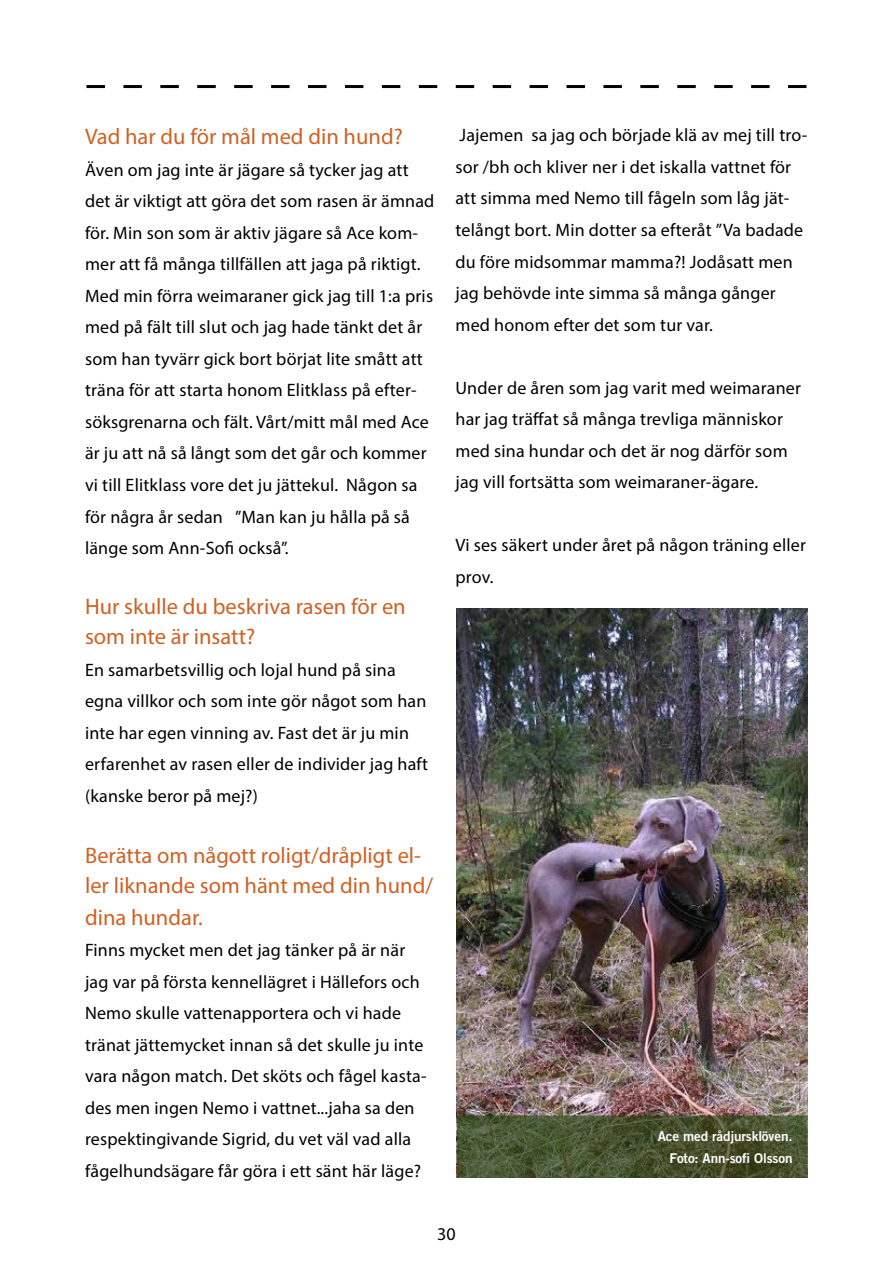
<style>
.page{position:relative;width:893px;height:1263px;background:#fff}
.page>*{position:absolute;margin:0;border:0;box-sizing:border-box;transform-origin:0 0}
.t1{font:22.5px/30.8px "Myriad Pro";color:#d06123}
.t2{font:18px/31.5px "Myriad Pro";letter-spacing:.01em;color:#000}
.t3{font:13.5px/22.5px "Trade Gothic Bold Two";letter-spacing:-.01em;color:#fff;text-align:right}
</style>
<div class="page">
<svg style="left:86px;top:85px;width:720px;height:3px"></svg>
<img style="left:457px;top:608px;width:351px;height:507px">
<svg style="left:457px;top:1115px;width:351px;height:63px;background:#495431"></svg>
<p class="t1" style="left:85px;top:121px;width:319px">Vad har du för mål med din hund?</p>
<p class="t2" style="left:85px;top:154px;width:351px">Även om jag inte är jägare så tycker jag att det är viktigt att göra det som rasen är ämnad för. Min son som är aktiv jägare så Ace kom&shy;mer att få många tillfällen att jaga på riktigt.<br>Med min förra weimaraner gick jag till 1:a pris med på fält till slut och jag hade tänkt det år som han tyvärr gick bort börjat lite smått att träna för att starta honom Elitklass på efter&shy;söksgrenarna och fält. Vårt/mitt mål med Ace är ju att nå så långt som det går och kommer vi till Elitklass vore det ju jättekul. Någon sa för några år sedan ”Man kan ju hålla på så länge som Ann-Sofi också”.</p>
<p class="t1" style="left:85px;top:591px;width:322px;line-height:30px">Hur skulle du beskriva rasen för en som inte är insatt?</p>
<p class="t2" style="left:85px;top:653px;width:345px">En samarbetsvillig och lojal hund på sina egna villkor och som inte gör något som han inte har egen vinning av. Fast det är ju min erfarenhet av rasen eller de individer jag haft (kanske beror på mej?)</p>
<p class="t1" style="left:85px;top:840px;width:350px">Berätta om någott roligt/dråpligt el&shy;ler liknande som hänt med din hund/ dina hundar.</p>
<p class="t2" style="left:85px;top:934px;width:343px">Finns mycket men det jag tänker på är när jag var på första kennellägret i Hällefors och Nemo skulle vattenapportera och vi hade tränat jättemycket innan så det skulle ju inte vara någon match. Det sköts och fågel kasta&shy;des men ingen Nemo i vattnet...jaha sa den respektingivande Sigrid, du vet väl vad alla fågelhundsägare får göra i ett sänt här läge?</p>
<p class="t2" style="left:455px;top:119px;width:353px">Jajemen sa jag och började klä av mej till tro&shy;sor /bh och kliver ner i det iskalla vattnet för att simma med Nemo till fågeln som låg jät&shy;telångt bort. Min dotter sa efteråt ”Va badade du före midsommar mamma?! Jodåsatt men jag behövde inte simma så många gånger med honom efter det som tur var.</p>
<p class="t2" style="left:455px;top:371px;width:347px">Under de åren som jag varit med weimaraner har jag träffat så många trevliga människor med sina hundar och det är nog därför som jag vill fortsätta som weimaraner-ägare.</p>
<p class="t2" style="left:455px;top:529px;width:352px">Vi ses säkert under året på någon träning eller prov.</p>
<p class="t3" style="left:658px;top:1124px;width:136px">Ace med rådjursklöven.<br>Foto: Ann-sofi Olsson</p>
<p class="t2" style="left:437px;top:1218px;width:20px">30</p>
</div>
